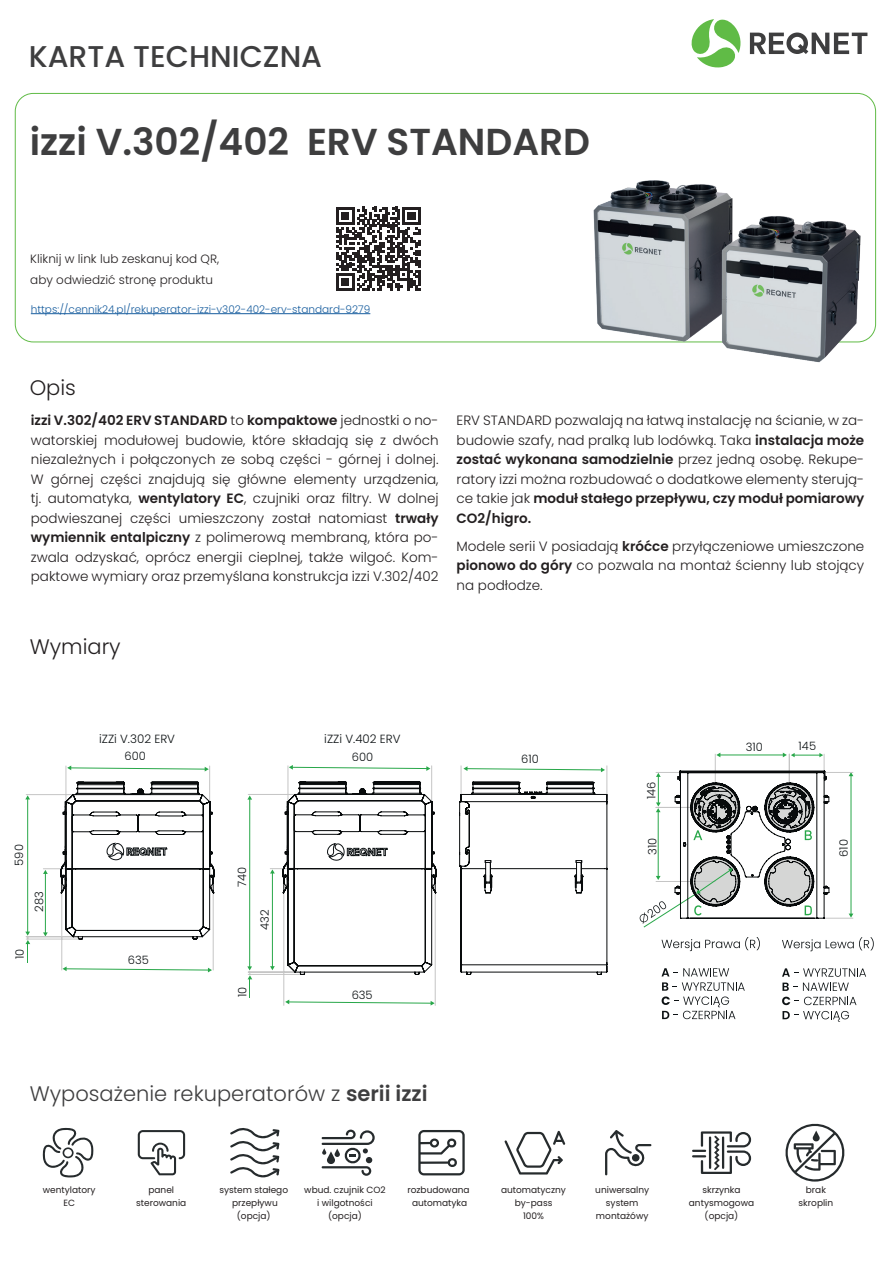
<style>
.page{position:relative;width:893px;height:1263px;background:#fff}
.page>*{position:absolute;margin:0;border:0;box-sizing:border-box;transform-origin:0 0}
.t1{font:600 37.5px "Poppins";color:#3e3e3f}
.t2{font:500 30px "Poppins";color:#3e3e3f}
.t3{font:300 21px "Poppins";color:#3e3e3f}
.t4{font:300 21px "Poppins";color:#231f20}
.t5{font:300 13.5px/19.5px "Poppins";color:#231f20;text-align:justify}
.t6{font:300 12px/20.5px "Poppins";color:#231f20}
.t7{font:300 11.85px "Poppins";color:#0d1214}
.t8{font:300 11.55px "Poppins";color:#0d1214}
.t9{font:300 10.5px "Poppins";color:#175d9e}
.t10{font:9px/13px "Poppins";color:#231f20;text-align:center}
.s1{font-weight:600}
</style>
<div class="page">
<svg style="left:750px;top:33px;width:117px;height:21px"></svg>
<svg style="left:691px;top:19px;width:50px;height:49px"></svg>
<svg style="left:336px;top:207px;width:84px;height:84px"></svg>
<hr style="left:31px;top:313px;width:339px;height:1px;background:#175d9e">
<img style="left:568px;top:180px;width:307px;height:183px">
<svg style="left:138px;top:1130px;width:47px;height:45px"></svg>
<svg style="left:504px;top:1131px;width:61px;height:43px"></svg>
<svg style="left:43px;top:1127px;width:51px;height:50px"></svg>
<svg style="left:230px;top:1128px;width:49px;height:49px"></svg>
<svg style="left:605px;top:1130px;width:46px;height:45px"></svg>
<svg style="left:418px;top:1130px;width:47px;height:45px"></svg>
<svg style="left:322px;top:1129px;width:53px;height:47px"></svg>
<svg style="left:785px;top:1123px;width:60px;height:59px"></svg>
<svg style="left:692px;top:1131px;width:59px;height:43px"></svg>
<hr style="left:27px;top:799px;width:1px;height:133px;background:#28a749">
<svg style="left:25px;top:795px;width:5px;height:4px"></svg>
<svg style="left:67px;top:765px;width:142px;height:6px"></svg>
<svg style="left:289px;top:765px;width:141px;height:6px"></svg>
<hr style="left:45px;top:873px;width:1px;height:60px;background:#28a749">
<svg style="left:43px;top:870px;width:5px;height:4px"></svg>
<svg style="left:43px;top:932px;width:5px;height:4px"></svg>
<hr style="left:288px;top:766px;width:1px;height:36px;background:#c5c5c5">
<hr style="left:431px;top:766px;width:1px;height:36px;background:#c5c5c5">
<svg style="left:459px;top:766px;width:149px;height:208px"></svg>
<hr style="left:26px;top:794px;width:47px;height:1px;background:#c5c5c5">
<hr style="left:43px;top:868px;width:30px;height:1px;background:#c5c5c5">
<hr style="left:26px;top:936px;width:47px;height:1px;background:#c5c5c5">
<hr style="left:26px;top:939px;width:53px;height:1px;background:#c5c5c5">
<svg style="left:25px;top:931px;width:5px;height:31px"></svg>
<hr style="left:66px;top:766px;width:1px;height:36px;background:#c5c5c5">
<hr style="left:209px;top:766px;width:1px;height:36px;background:#c5c5c5">
<svg style="left:661px;top:937px;width:99px;height:14px"></svg>
<svg style="left:661px;top:968px;width:68px;height:8px"></svg>
<svg style="left:662px;top:982px;width:83px;height:37px"></svg>
<svg style="left:782px;top:939px;width:38px;height:12px"></svg>
<svg style="left:826px;top:937px;width:48px;height:13px"></svg>
<svg style="left:782px;top:968px;width:84px;height:23px"></svg>
<svg style="left:782px;top:997px;width:74px;height:8px"></svg>
<svg style="left:782px;top:1011px;width:67px;height:11px"></svg>
<svg style="left:640px;top:753px;width:213px;height:175px"></svg>
<svg style="left:60px;top:782px;width:377px;height:223px"></svg>
<h2 class="t2" style="left:29px;top:39px;width:295px">KARTA TECHNICZNA</h2>
<h1 class="t1" style="left:30px;top:120px;width:562px">izzi V.302/402 ERV STANDARD</h1>
<p class="t6" style="left:30px;top:249px;width:190px">Kliknij w link lub zeskanuj kod QR, aby odwiedzić stronę produktu</p>
<p class="t9" style="left:31px;top:303px;width:341px">https://cennik24.pl/rekuperator-izzi-v302-402-erv-standard-9279</p>
<h3 class="t4" style="left:30px;top:376px;width:48px">Opis</h3>
<p class="t5" style="left:31px;top:411px;width:409px"><span class="s1">izzi V.302/402 ERV STANDARD</span> to <span class="s1">kompaktowe</span> jednostki o no&shy;watorskiej modułowej budowie, które składają się z dwóch niezależnych i połączonych ze sobą części - górnej i dolnej.<br>W górnej części znajdują się główne elementy urządzenia, tj. automatyka, <span class="s1">wentylatory EC</span>, czujniki oraz filtry. W dolnej podwieszanej części umieszczony został natomiast <span class="s1">trwały wymiennik entalpiczny</span> z polimerową membraną, która po&shy;zwala odzyskać, oprócz energii cieplnej, także wilgoć. Kom&shy;paktowe wymiary oraz przemyślana konstrukcja izzi V.302/402</p>
<p class="t5" style="left:457px;top:411px;width:409px">ERV STANDARD pozwalają na łatwą instalację na ścianie, w za&shy;budowie szafy, nad pralką lub lodówką. Taka <span class="s1">instalacja może zostać wykonana samodzielnie</span> przez jedną osobę. Rekupe&shy;ratory izzi można rozbudować o dodatkowe elementy sterują&shy;ce takie jak <span class="s1">moduł stałego przepływu, czy moduł pomiarowy CO2/higro.</span></p>
<p class="t5" style="left:457px;top:536px;width:409px">Modele serii V posiadają <span class="s1">króćce</span> przyłączeniowe umieszczone <span class="s1">pionowo do góry</span> co pozwala na montaż ścienny lub stojący na podłodze.</p>
<h3 class="t4" style="left:30px;top:634px;width:92px">Wymiary</h3>
<p class="t8" style="left:13px;top:866px;width:23px;rotate:-90deg">590</p>
<p class="t8" style="left:32px;top:912px;width:22px;rotate:-90deg">283</p>
<p class="t8" style="left:13px;top:959px;width:12px;rotate:-90deg">10</p>
<p class="t7" style="left:99px;top:732px;width:77px">iZZi V.302 ERV</p>
<p class="t8" style="left:124px;top:749px;width:23px">600</p>
<p class="t8" style="left:128px;top:953px;width:23px">635</p>
<p class="t8" style="left:235px;top:887px;width:22px;rotate:-90deg">740</p>
<p class="t8" style="left:258px;top:930px;width:22px;rotate:-90deg">432</p>
<p class="t8" style="left:236px;top:997px;width:12px;rotate:-90deg">10</p>
<p class="t7" style="left:324px;top:732px;width:78px">iZZi V.402 ERV</p>
<p class="t8" style="left:352px;top:750px;width:23px">600</p>
<p class="t8" style="left:521px;top:753px;width:19px">610</p>
<p class="t8" style="left:352px;top:988px;width:23px">635</p>
<h3 class="t3" style="left:30px;top:1081px;width:399px">Wyposażenie rekuperatorów z <span class="s1">serii izzi</span></h3>
<p class="t8" style="left:645px;top:799px;width:19px;rotate:-90deg">146</p>
<p class="t8" style="left:646px;top:855px;width:19px;rotate:-90deg">310</p>
<p class="t8" style="left:746px;top:740px;width:19px">310</p>
<p class="t8" style="left:799px;top:739px;width:19px">145</p>
<p class="t8" style="left:837px;top:857px;width:19px;rotate:-90deg">610</p>
<p class="t10" style="left:43px;top:1184px;width:54px">wentylatory<br>EC</p>
<p class="t10" style="left:136px;top:1184px;width:52px">panel sterowania</p>
<p class="t10" style="left:219px;top:1184px;width:70px">system stałego przepływu (opcja)</p>
<p class="t10" style="left:304px;top:1184px;width:83px">wbud. czujnik CO2 i wilgotności (opcja)</p>
<p class="t10" style="left:407px;top:1184px;width:64px">rozbudowana automatyka</p>
<p class="t10" style="left:501px;top:1184px;width:66px">automatyczny by-pass<br>100%</p>
<p class="t10" style="left:595px;top:1184px;width:55px">uniwersalny system montażówy</p>
<p class="t10" style="left:689px;top:1184px;width:67px">skrzynka antysmogowa (opcja)</p>
<p class="t10" style="left:798px;top:1184px;width:36px">brak skroplin</p>
</div>
